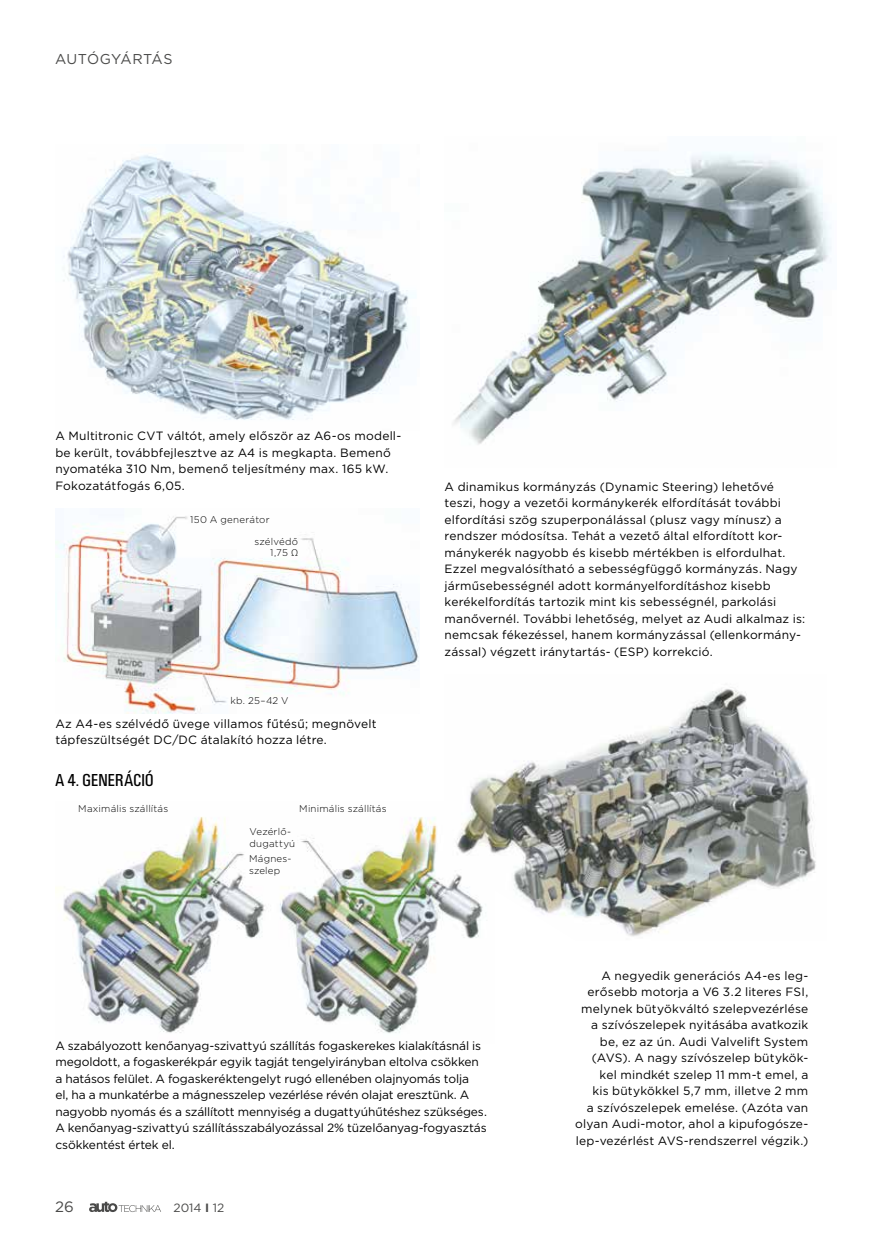
<style>
.page{position:relative;width:872px;height:1246px;background:#fff}
.page>*{position:absolute;margin:0;border:0;box-sizing:border-box;transform-origin:0 0}
.t1{font:18px "U001 Con";letter-spacing:.015em;color:#000}
.t2{font:15px "Gotham";color:#4a4a49}
.t3{font:14.25px "Gotham";letter-spacing:.02em;color:#4a4a49}
.t4{font:12px/16.5px "Gotham";letter-spacing:.01em;color:#000}
.t5{font:12px/16.5px "Gotham";letter-spacing:-.01em;color:#000}
.t6{font:12px "Gotham";color:#4a4a49}
.t7{font:300 9.75px/11.7px "Gotham";letter-spacing:.02em;color:#000}
.s1{font-family:"Helvetica"}
.s2{font-weight:700}
</style>
<div class="page">
<svg style="left:89px;top:1202px;width:72px;height:10px"></svg>
<img style="left:453px;top:152px;width:379px;height:293px">
<img style="left:55px;top:817px;width:389px;height:216px">
<img style="left:444px;top:688px;width:372px;height:251px">
<img style="left:63px;top:155px;width:346px;height:265px">
<img style="left:55px;top:516px;width:364px;height:198px">
<p class="t3" style="left:55px;top:50px;width:119px">AUTÓGYÁRTÁS</p>
<p class="t4" style="left:55px;top:428px;width:347px">A Multitronic CVT váltót, amely először az A6-os modell&shy;be került, továbbfejlesztve az A4 is megkapta. Bemenő nyomatéka 310 Nm, bemenő teljesítmény max. 165 kW.<br>Fokozatátfogás 6,05.</p>
<p class="t7" style="left:190px;top:513px;width:81px">150 A generátor</p>
<p class="t7" style="left:254px;top:535px;width:45px;text-align:right">szélvédő<br>1,75 <span class="s1">Ω</span></p>
<p class="t7" style="left:230px;top:695px;width:60px">kb. 25–42 V</p>
<p class="t4" style="left:55px;top:715px;width:323px">Az A4-es szélvédő üvege villamos fűtésű; megnövelt tápfeszültségét DC/DC átalakító hozza létre.</p>
<h1 class="t1" style="left:56px;top:770px;width:99px">A 4. GENERÁCIÓ</h1>
<p class="t7" style="left:78px;top:802px;width:92px">Maximális szállítás</p>
<p class="t7" style="left:299px;top:802px;width:89px">Minimális szállítás</p>
<p class="t7" style="left:249px;top:826px;width:47px">Vezérlő&shy;dugattyú</p>
<p class="t7" style="left:249px;top:852px;width:43px">Mágnes&shy;szelep</p>
<p class="t4" style="left:444px;top:478px;width:362px">A dinamikus kormányzás (Dynamic Steering) lehetővé teszi, hogy a vezetői kormánykerék elfordítását további elfordítási szög szuperponálással (plusz vagy mínusz) a rendszer módosítsa. Tehát a vezető által elfordított kor&shy;mánykerék nagyobb és kisebb mértékben is elfordulhat.<br>Ezzel megvalósítható a sebességfüggő kormányzás. Nagy járműsebességnél adott kormányelfordításhoz kisebb kerékelfordítás tartozik mint kis sebességnél, parkolási manővernél. További lehetőség, melyet az Audi alkalmaz is: nemcsak fékezéssel, hanem kormányzással (ellenkormány&shy;zással) végzett iránytartás- (ESP) korrekció.</p>
<p class="t5" style="left:55px;top:1037px;width:433px">A szabályozott kenőanyag-szivattyú szállítás fogaskerekes kialakításnál is megoldott, a fogaskerékpár egyik tagját tengelyirányban eltolva csökken a hatásos felület. A fogaskeréktengelyt rugó ellenében olajnyomás tolja<br>el, ha a munkatérbe a mágnesszelep vezérlése révén olajat eresztünk. A nagyobb nyomás és a szállított mennyiség a dugattyúhűtéshez szükséges.<br>A kenőanyag-szivattyú szállításszabályozással 2% tüzelőanyag-fogyasztás csökkentést értek el.</p>
<p class="t2" style="left:55px;top:1197px;width:20px">26</p>
<p class="t6" style="left:173px;top:1200px;width:52px">2014 <span class="s2">I</span> 12</p>
<p class="t4" style="left:575px;top:967px;width:234px;text-align:right">A negyedik generációs A4-es leg&shy;erősebb motorja a V6 3.2 literes FSI, melynek bütyökváltó szelepvezérlése a szívószelepek nyitásába avatkozik be, ez az ún. Audi Valvelift System (AVS). A nagy szívószelep bütykök&shy;kel mindkét szelep 11 mm-t emel, a<br>kis bütykökkel 5,7 mm, illetve 2 mm<br>a szívószelepek emelése. (Azóta van olyan Audi-motor, ahol a kipufogósze&shy;lep-vezérlést AVS-rendszerrel végzik.)</p>
</div>
